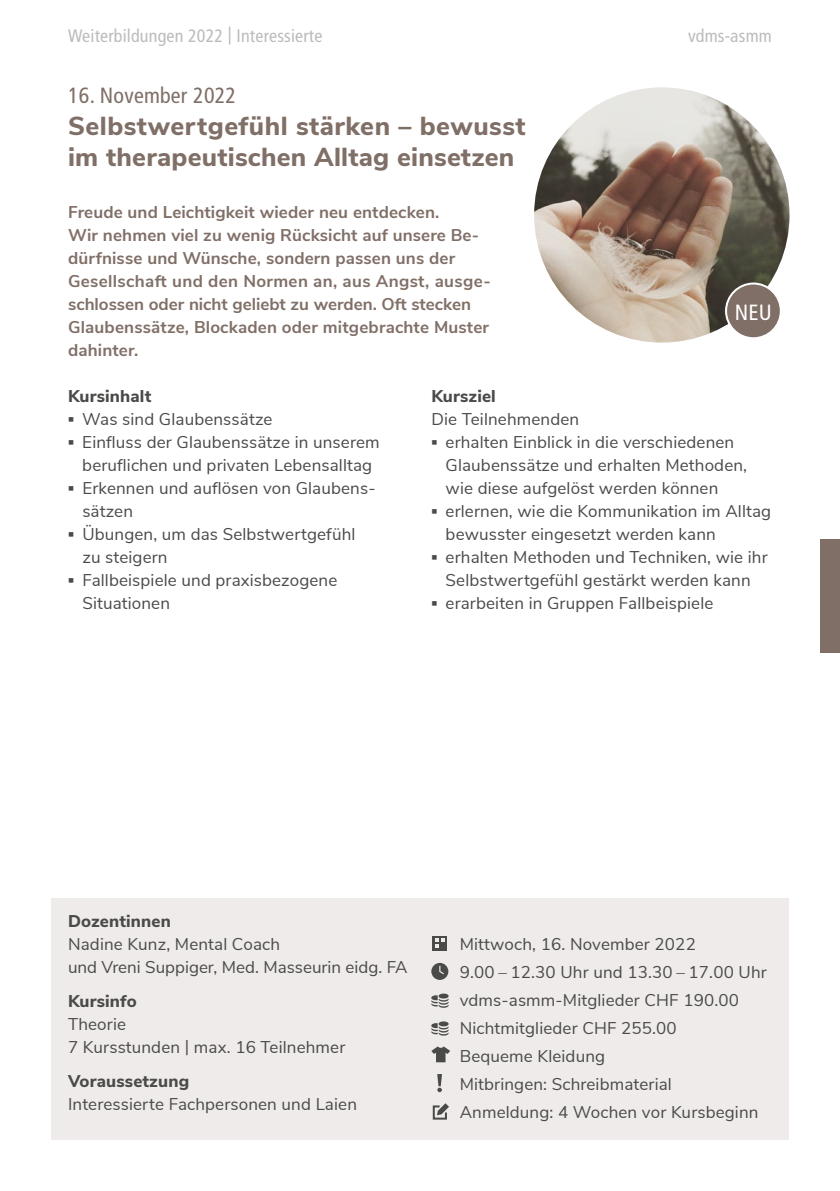
<style>
.page{position:relative;width:840px;height:1191px;background:#fff}
.page>*{position:absolute;margin:0;border:0;box-sizing:border-box;transform-origin:0 0}
.t1{font:800 26px/31px "Nunito Sans";letter-spacing:.01em;color:#806f67}
.t2{font:condensed 22px "Frutiger LT Std";letter-spacing:.01em;color:#806f67}
.t3{font:condensed 22px "Frutiger LT Std";color:#fff}
.t4{font:condensed 18px "Frutiger LT Std";letter-spacing:.01em;color:#bcbcbc}
.t5{font:17px/23px "Nunito Sans";letter-spacing:.01em;color:#4a4a49}
.t6{font:700 17px/23px "Nunito Sans";letter-spacing:.01em;color:#806f67}
.t7{font:800 17px "Nunito Sans";letter-spacing:.01em;color:#4a4a49}
.s1{font-family:"Arial";font-weight:700}
</style>
<div class="page">
<div style="left:819px;top:539px;width:20px;height:113px;background:#806f67"></div>
<img style="left:534px;top:87px;width:255px;height:255px;border-radius:128px">
<div style="left:51px;top:898px;width:737px;height:242px;background:#eeebea"></div>
<svg style="left:431px;top:1046px;width:19px;height:16px"></svg>
<div style="left:431px;top:963px;width:17px;height:17px;background:#4a4a49;border-radius:50%"></div>
<svg style="left:439px;top:964px;width:6px;height:11px"></svg>
<svg style="left:432px;top:936px;width:14px;height:14px"></svg>
<svg style="left:435px;top:939px;width:9px;height:8px"></svg>
<svg style="left:431px;top:993px;width:17px;height:14px"></svg>
<svg style="left:431px;top:1021px;width:17px;height:14px"></svg>
<svg style="left:432px;top:1103px;width:17px;height:17px"></svg>
<svg style="left:437px;top:1074px;width:5px;height:18px"></svg>
<div style="left:725px;top:283px;width:55px;height:55px;background:#806f67;border-radius:50%"></div>
<div style="left:724px;top:282px;width:57px;height:57px;border:2px solid #fff;border-radius:50%"></div>
<p class="t4" style="left:68px;top:25px;width:256px">Weiterbildungen 2022 | Interessierte</p>
<p class="t4" style="left:687px;top:25px;width:85px">vdms-asmm</p>
<p class="t2" style="left:68px;top:82px;width:169px">16. November 2022</p>
<h1 class="t1" style="left:68px;top:109px;width:458px">Selbstwertgefühl stärken – bewusst im therapeutischen Alltag einsetzen</h1>
<p class="t6" style="left:68px;top:199px;width:424px">Freude und Leichtigkeit wieder neu entdecken.<br>Wir nehmen viel zu wenig Rücksicht auf unsere Be&shy;dürfnisse und Wünsche, sondern passen uns der Gesellschaft und den Normen an, aus Angst, ausge&shy;schlossen oder nicht geliebt zu werden. Oft stecken Glaubenssätze, Blockaden oder mitgebrachte Muster dahinter.</p>
<p class="t7" style="left:68px;top:383px;width:85px">Kursinhalt</p>
<p class="t5" style="left:68px;top:406px;width:206px"><span class="s1">▪</span> Was sind Glaubenssätze</p>
<p class="t5" style="left:68px;top:429px;width:313px;text-align:center"><span class="s1">▪</span> Einfluss der Glaubenssätze in unserem beruflichen und privaten Lebensalltag</p>
<p class="t5" style="left:82px;top:475px;width:294px;text-indent:-14px"><span class="s1">▪</span> Erkennen und auflösen von Glaubens&shy;sätzen</p>
<p class="t5" style="left:82px;top:521px;width:274px;text-indent:-14px"><span class="s1">▪</span> Übungen, um das Selbstwertgefühl zu steigern</p>
<p class="t5" style="left:82px;top:567px;width:256px;text-indent:-14px"><span class="s1">▪</span> Fallbeispiele und praxisbezogene<br>Situationen</p>
<p class="t3" style="left:734px;top:299px;width:39px">NEU</p>
<p class="t7" style="left:431px;top:383px;width:66px">Kursziel</p>
<p class="t5" style="left:431px;top:406px;width:149px">Die Teilnehmenden</p>
<p class="t5" style="left:445px;top:429px;width:303px;text-indent:-14px"><span class="s1">▪</span> erhalten Einblick in die verschiedenen<br>Glaubenssätze und erhalten Methoden, wie diese aufgelöst werden können</p>
<p class="t5" style="left:445px;top:498px;width:327px;text-indent:-14px"><span class="s1">▪</span> erlernen, wie die Kommunikation im Alltag bewusster eingesetzt werden kann</p>
<p class="t5" style="left:431px;top:544px;width:337px;text-align:center"><span class="s1">▪</span> erhalten Methoden und Techniken, wie ihr<br>Selbstwertgefühl gestärkt werden kann</p>
<p class="t5" style="left:431px;top:590px;width:283px"><span class="s1">▪</span> erarbeiten in Gruppen Fallbeispiele</p>
<p class="t7" style="left:68px;top:908px;width:104px">Dozentinnen</p>
<p class="t5" style="left:68px;top:931px;width:340px">Nadine Kunz, Mental Coach<br>und Vreni Suppiger, Med. Masseurin eidg. FA</p>
<p class="t7" style="left:68px;top:988px;width:70px">Kursinfo</p>
<p class="t5" style="left:68px;top:1011px;width:278px">Theorie<br>7 Kursstunden | max. 16 Teilnehmer</p>
<p class="t7" style="left:68px;top:1069px;width:122px">Voraussetzung</p>
<p class="t5" style="left:68px;top:1092px;width:290px">Interessierte Fachpersonen und Laien</p>
<p class="t5" style="left:459px;top:928px;width:308px;line-height:28px">Mittwoch, 16. November 2022<br>9.00 – 12.30 Uhr und 13.30 – 17.00 Uhr vdms-asmm-Mitglieder CHF 190.00<br>Nichtmitglieder CHF 255.00<br>Bequeme Kleidung<br>Mitbringen: Schreibmaterial<br>Anmeldung: 4 Wochen vor Kursbeginn</p>
</div>
